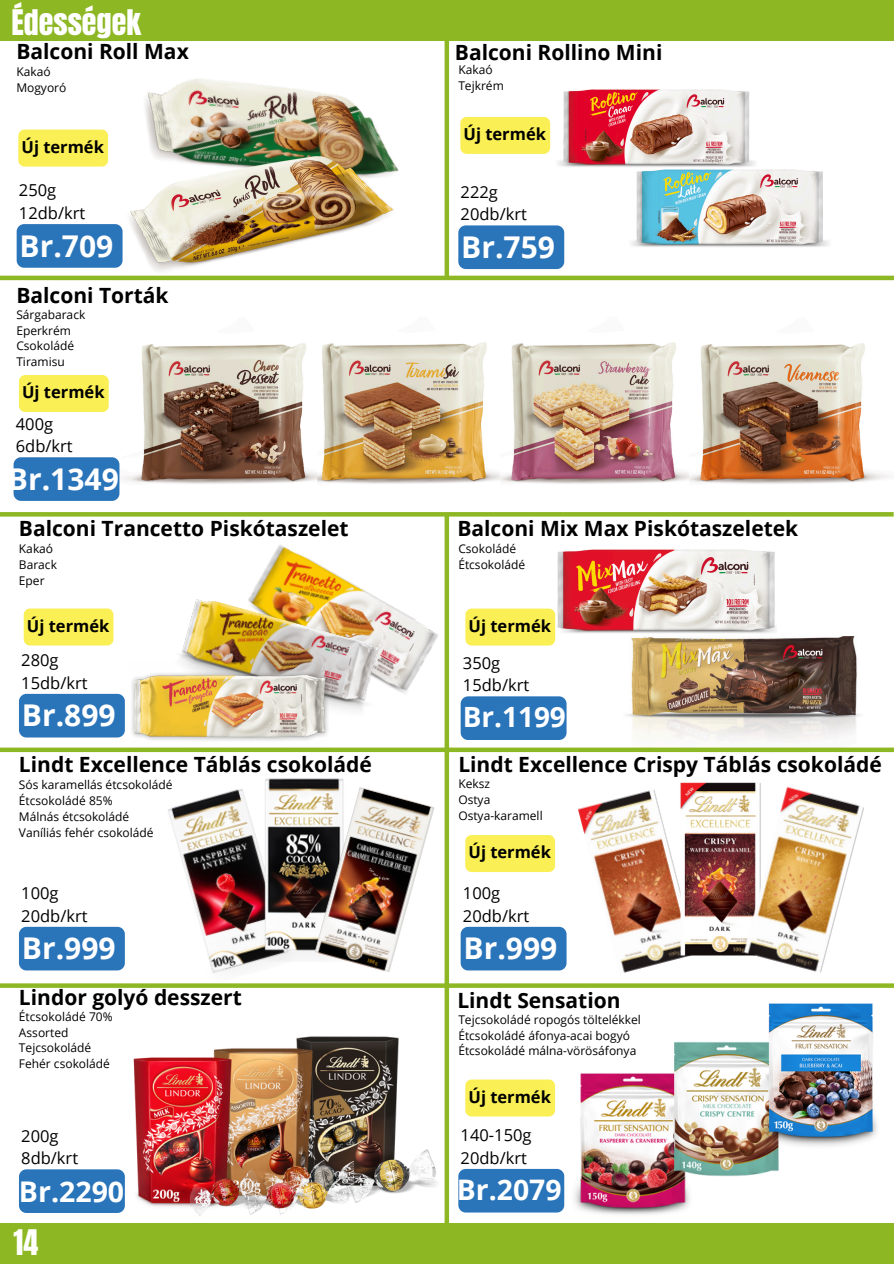
<style>
.page{position:relative;width:894px;height:1264px;background:#fff}
.page>*{position:absolute;margin:0;border:0;box-sizing:border-box;transform-origin:0 0}
.t1{font:700 30px "Open Sans";color:#fff}
.t2{font:30px "Anton";color:#fff}
.t3{font:700 28.5px "Open Sans";color:#fff}
.t4{font:700 28.35px "Open Sans";color:#fff}
.t5{font:700 27.9px "Open Sans";color:#fff}
.t6{font:700 21px "Open Sans";color:#000}
.t7{font:16.5px/22.5px "Open Sans";color:#000}
.t8{font:700 16.5px "Open Sans";color:#000}
.t9{font:12px "Open Sans";color:#000}
</style>
<div class="page">
<div style="left:0;top:0;width:893px;height:41px;background:#8db723"></div>
<div style="left:0;top:1222px;width:893px;height:41px;background:#8db723"></div>
<img style="left:609px;top:636px;width:267px;height:117px">
<div style="left:0;top:747px;width:893px;height:5px;background:#8db723"></div>
<hr style="left:0;top:276px;width:893px;height:4px;background:#8db723">
<img style="left:573px;top:798px;width:130px;height:190px">
<img style="left:619px;top:782px;width:116px;height:188px">
<svg style="left:0;top:983px;width:893px;height:4px;background:#96bd36"></svg>
<svg style="left:0;top:512px;width:893px;height:4px;background:#8fb827"></svg>
<img style="left:307px;top:1036px;width:130px;height:167px">
<div style="left:444px;top:514px;width:5px;height:749px;background:#8db723"></div>
<div style="left:444px;top:39px;width:5px;height:237px;background:#8db723"></div>
<img style="left:103px;top:41px;width:347px;height:211px">
<img style="left:106px;top:127px;width:321px;height:154px">
<img style="left:527px;top:89px;width:223px;height:78px">
<img style="left:611px;top:150px;width:218px;height:97px">
<img style="left:316px;top:342px;width:184px;height:142px">
<img style="left:119px;top:343px;width:197px;height:153px">
<img style="left:500px;top:342px;width:388px;height:142px">
<img style="left:252px;top:529px;width:198px;height:184px">
<img style="left:180px;top:593px;width:219px;height:120px">
<img style="left:129px;top:661px;width:201px;height:87px">
<img style="left:555px;top:549px;width:221px;height:84px">
<img style="left:156px;top:789px;width:143px;height:197px">
<img style="left:261px;top:778px;width:83px;height:183px">
<img style="left:313px;top:786px;width:122px;height:186px">
<img style="left:735px;top:782px;width:137px;height:206px">
<img style="left:266px;top:1037px;width:87px;height:178px">
<img style="left:98px;top:1048px;width:168px;height:168px">
<img style="left:555px;top:1073px;width:135px;height:142px">
<img style="left:650px;top:1042px;width:129px;height:142px">
<img style="left:738px;top:1003px;width:139px;height:148px">
<div style="left:17px;top:224px;width:105px;height:44px;background:#2a74ba"></div>
<div style="left:458px;top:225px;width:106px;height:44px;background:#2a74ba"></div>
<div style="left:14px;top:457px;width:105px;height:44px;background:#2a74ba"></div>
<div style="left:19px;top:694px;width:106px;height:43px;background:#2a74ba"></div>
<div style="left:460px;top:696px;width:106px;height:44px;background:#2a74ba"></div>
<div style="left:19px;top:926px;width:106px;height:44px;background:#2a74ba"></div>
<div style="left:460px;top:926px;width:106px;height:44px;background:#2a74ba"></div>
<div style="left:19px;top:1169px;width:106px;height:43px;background:#2a74ba"></div>
<div style="left:458px;top:1168px;width:106px;height:44px;background:#2a74ba"></div>
<div style="left:465px;top:1079px;width:90px;height:37px;background:#faef54"></div>
<div style="left:24px;top:608px;width:89px;height:37px;background:#faef54"></div>
<div style="left:465px;top:835px;width:90px;height:37px;background:#faef54"></div>
<div style="left:465px;top:608px;width:90px;height:37px;background:#faef54"></div>
<div style="left:19px;top:375px;width:90px;height:37px;background:#faef54"></div>
<div style="left:18px;top:130px;width:90px;height:36px;background:#faef54"></div>
<div style="left:460px;top:117px;width:90px;height:37px;background:#faef54"></div>
<p class="t2" style="left:11px;top:1px;width:131px">Édességek</p>
<p class="t6" style="left:16px;top:36px;width:174px">Balconi Roll Max</p>
<p class="t9" style="left:16px;top:63px;width:36px">Kakaó</p>
<p class="t9" style="left:16px;top:79px;width:52px">Mogyoró</p>
<p class="t8" style="left:22px;top:135px;width:84px">Új termék</p>
<p class="t7" style="left:19px;top:179px;width:68px">250g<br>12db/krt</p>
<p class="t1" style="left:20px;top:224px;width:95px">Br.709</p>
<p class="t6" style="left:16px;top:280px;width:154px">Balconi Torták</p>
<h1 class="t9" style="left:16px;top:306px;width:70px">Sárgabarack</h1>
<p class="t9" style="left:16px;top:322px;width:56px">Eperkrém</p>
<h3 class="t9" style="left:16px;top:337px;width:59px">Csokoládé</h3>
<h3 class="t9" style="left:16px;top:353px;width:50px">Tiramisu</h3>
<p class="t8" style="left:22px;top:380px;width:84px">Új termék</p>
<p class="t7" style="left:16px;top:412px;width:58px">400g<br>6db/krt</p>
<p class="t1" style="left:8px;top:458px;width:112px">Br.1349</p>
<p class="t6" style="left:19px;top:514px;width:331px">Balconi Trancetto Piskótaszelet</p>
<p class="t9" style="left:19px;top:540px;width:36px">Kakaó</p>
<p class="t9" style="left:19px;top:556px;width:39px">Barack</p>
<p class="t9" style="left:19px;top:572px;width:27px">Eper</p>
<h3 class="t8" style="left:27px;top:614px;width:84px">Új termék</h3>
<p class="t7" style="left:21px;top:648px;width:68px">280g<br>15db/krt</p>
<p class="t1" style="left:22px;top:694px;width:95px">Br.899</p>
<p class="t6" style="left:19px;top:750px;width:354px">Lindt Excellence Táblás csokoládé</p>
<p class="t9" style="left:19px;top:776px;width:155px">Sós karamellás étcsokoládé</p>
<p class="t9" style="left:19px;top:792px;width:95px">Étcsokoládé 85%</p>
<h4 class="t9" style="left:19px;top:808px;width:112px">Málnás étcsokoládé</h4>
<h4 class="t9" style="left:19px;top:823px;width:136px">Vaníliás fehér csokoládé</h4>
<p class="t7" style="left:21px;top:881px;width:68px">100g<br>20db/krt</p>
<p class="t1" style="left:22px;top:927px;width:95px">Br.999</p>
<p class="t6" style="left:19px;top:982px;width:224px">Lindor golyó desszert</p>
<p class="t9" style="left:19px;top:1007px;width:95px">Étcsokoládé 70%</p>
<h1 class="t9" style="left:19px;top:1023px;width:51px">Assorted</h1>
<p class="t9" style="left:19px;top:1039px;width:74px">Tejcsokoládé</p>
<h1 class="t9" style="left:19px;top:1055px;width:92px">Fehér csokoládé</h1>
<h5 class="t7" style="left:21px;top:1123px;width:58px">200g<br>8db/krt</h5>
<p class="t3" style="left:19px;top:1171px;width:107px">Br.2290</p>
<p class="t2" style="left:14px;top:1220px;width:26px">14</p>
<p class="t6" style="left:455px;top:38px;width:209px">Balconi Rollino Mini</p>
<h4 class="t9" style="left:458px;top:61px;width:36px">Kakaó</h4>
<h5 class="t9" style="left:458px;top:77px;width:47px">Tejkrém</h5>
<p class="t8" style="left:463px;top:122px;width:84px">Új termék</p>
<p class="t7" style="left:460px;top:180px;width:68px">222g<br>20db/krt</p>
<p class="t1" style="left:461px;top:226px;width:95px">Br.759</p>
<p class="t6" style="left:457px;top:514px;width:342px">Balconi Mix Max Piskótaszeletek</p>
<p class="t9" style="left:458px;top:540px;width:59px">Csokoládé</p>
<p class="t9" style="left:458px;top:556px;width:68px">Étcsokoládé</p>
<h3 class="t8" style="left:468px;top:614px;width:84px">Új termék</h3>
<p class="t7" style="left:463px;top:651px;width:68px">350g<br>15db/krt</p>
<p class="t5" style="left:462px;top:697px;width:105px">Br.1199</p>
<p class="t6" style="left:458px;top:750px;width:425px">Lindt Excellence Crispy Táblás csokoládé</p>
<p class="t9" style="left:458px;top:775px;width:33px">Keksz</p>
<h5 class="t9" style="left:458px;top:791px;width:33px">Ostya</h5>
<h5 class="t9" style="left:458px;top:807px;width:86px">Ostya-karamell</h5>
<p class="t8" style="left:468px;top:840px;width:84px">Új termék</p>
<h4 class="t7" style="left:463px;top:881px;width:68px">100g<br>20db/krt</h4>
<h5 class="t1" style="left:463px;top:927px;width:95px">Br.999</h5>
<h3 class="t6" style="left:457px;top:985px;width:165px">Lindt Sensation</h3>
<h3 class="t9" style="left:458px;top:1011px;width:184px">Tejcsokoládé ropogós töltelékkel</h3>
<p class="t9" style="left:458px;top:1026px;width:173px">Étcsokoládé áfonya-acai bogyó</p>
<p class="t9" style="left:458px;top:1042px;width:179px">Étcsokoládé málna-vörösáfonya</p>
<h1 class="t8" style="left:468px;top:1084px;width:84px">Új termék</h1>
<h1 class="t7" style="left:460px;top:1123px;width:72px">140-150g<br>20db/krt</h1>
<p class="t4" style="left:457px;top:1169px;width:106px">Br.2079</p>
</div>
